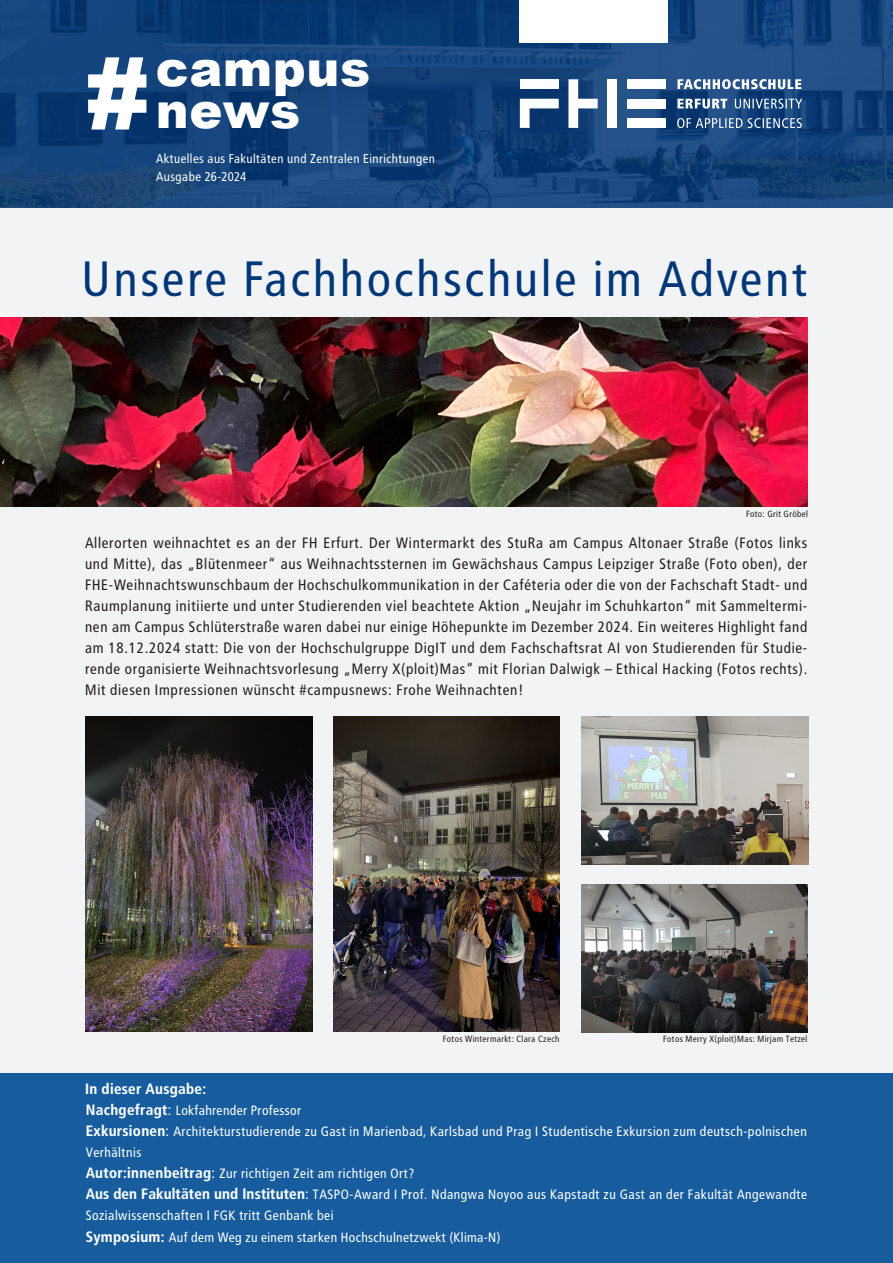
<style>
.page{position:relative;width:893px;height:1263px;background:#fff}
.page>*{position:absolute;margin:0;border:0;box-sizing:border-box;transform-origin:0 0}
.t1{font:900 97.5px "Arial";color:#fff}
.t2{font:49.5px "Transit OT";letter-spacing:.025em;color:#013778}
.t3{font:900 49.5px "Arial";letter-spacing:.01em;color:#fff}
.t4{font:15px/21px "Transit OT";letter-spacing:.01em;color:#231f20;text-align:justify}
.t5{font:700 15px "Transit OT";color:#fff}
.t6{font:13.5px/21px "Transit OT";color:#fff}
.t7{font:12.75px "Transit OT";color:#fff}
.t8{font:9px "Transit OT";color:#231f20}
.s1{font-weight:700;font-size:15px}
.s2{font-size:15px}
</style>
<div class="page">
<svg style="left:0;top:0;width:893px;height:208px;background:#134279"></svg>
<div style="left:0;top:208px;width:893px;height:1055px;background:#f2f3f4"></div>
<div style="left:519px;top:0;width:149px;height:43px;background:#fff"></div>
<img style="left:0;top:317px;width:808px;height:189px">
<div style="left:627px;top:99px;width:39px;height:9px;background:#fff"></div>
<div style="left:627px;top:79px;width:39px;height:10px;background:#fff"></div>
<div style="left:627px;top:118px;width:39px;height:10px;background:#fff"></div>
<div style="left:607px;top:79px;width:10px;height:49px;background:#fff"></div>
<svg style="left:568px;top:79px;width:30px;height:49px"></svg>
<div style="left:520px;top:79px;width:39px;height:10px;background:#fff"></div>
<svg style="left:520px;top:99px;width:39px;height:29px"></svg>
<svg style="left:677px;top:79px;width:124px;height:10px"></svg>
<svg style="left:677px;top:99px;width:125px;height:10px"></svg>
<svg style="left:677px;top:118px;width:125px;height:10px"></svg>
<div style="left:0;top:1073px;width:893px;height:190px;background:#175d9e"></div>
<img style="left:581px;top:717px;width:227px;height:147px">
<img style="left:333px;top:717px;width:227px;height:315px">
<img style="left:581px;top:885px;width:227px;height:147px">
<img style="left:85px;top:716px;width:227px;height:316px">
<p class="t1" style="left:85px;top:23px;width:66px">#</p>
<p class="t3" style="left:156px;top:33px;width:216px">campus</p>
<p class="t3" style="left:156px;top:75px;width:146px">news</p>
<p class="t7" style="left:156px;top:151px;width:281px">Aktuelles aus Fakultäten und Zentralen Einrichtungen</p>
<p class="t7" style="left:156px;top:169px;width:92px">Ausgabe 26-2024</p>
<p class="t2" style="left:82px;top:250px;width:729px">Unsere Fachhochschule im Advent</p>
<p class="t8" style="left:746px;top:508px;width:64px">Foto: Grit Gröbel</p>
<p class="t4" style="left:85px;top:533px;width:724px">Allerorten weihnachtet es an der FH Erfurt. Der Wintermarkt des StuRa am Campus Altonaer Straße (Fotos links und Mitte), das „Blütenmeer“ aus Weihnachtssternen im Gewächshaus Campus Leipziger Straße (Foto oben), der FHE-Weihnachtswunschbaum der Hochschulkommunikation in der Caféteria oder die von der Fachschaft Stadt- und Raumplanung initiierte und unter Studierenden viel beachtete Aktion „Neujahr im Schuhkarton“ mit Sammeltermi&shy;nen am Campus Schlüterstraße waren dabei nur einige Höhepunkte im Dezember 2024. Ein weiteres Highlight fand am 18.12.2024 statt: Die von der Hochschulgruppe DigIT und dem Fachschaftsrat AI von Studierenden für Studie&shy;rende organisierte Weihnachtsvorlesung „Merry X(ploit)Mas“ mit Florian Dalwigk – Ethical Hacking (Fotos rechts).<br>Mit diesen Impressionen wünscht #campusnews: Frohe Weihnachten!</p>
<p class="t5" style="left:85px;top:1080px;width:123px">In dieser Ausgabe:</p>
<p class="t8" style="left:443px;top:1033px;width:119px">Fotos Wintermarkt: Clara Czech</p>
<p class="t8" style="left:663px;top:1034px;width:146px">Fotos Merry X(ploit)Mas: Mirjam Tetzel</p>
<p class="t6" style="left:86px;top:1100px;width:218px"><span class="s1">Nachgefragt</span><span class="s2">:</span> Lokfahrender Professor</p>
<p class="t6" style="left:86px;top:1121px;width:723px"><span class="s1">Exkursionen</span><span class="s2">:</span> Architekturstudierende zu Gast in Marienbad, Karlsbad und Prag I Studentische Exkursion zum deutsch-polnischen<br>Verhältnis</p>
<p class="t6" style="left:86px;top:1163px;width:331px"><span class="s1">Autor:innenbeitrag</span><span class="s2">:</span> Zur richtigen Zeit am richtigen Ort?</p>
<p class="t6" style="left:86px;top:1184px;width:723px"><span class="s1">Aus den Fakultäten und Instituten</span><span class="s2">:</span> TASPO-Award I Prof. Ndangwa Noyoo aus Kapstadt zu Gast an der Fakultät Angewandte<br>Sozialwissenschaften I FGK tritt Genbank bei</p>
<p class="t6" style="left:86px;top:1226px;width:417px"><span class="s1">Symposium:</span> Auf dem Weg zu einem starken Hochschulnetzwekt (Klima-N)</p>
</div>
